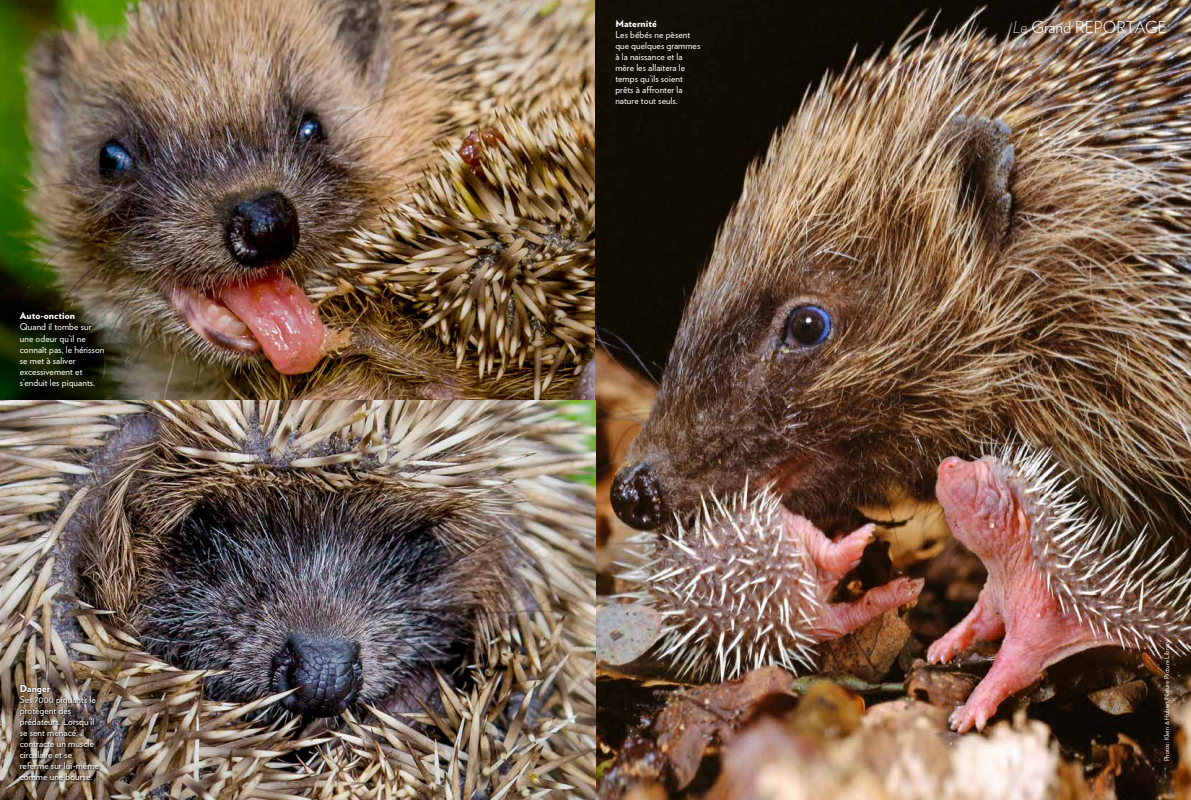
<style>
.page{position:relative;width:1191px;height:800px;background:#fff}
.page>*{position:absolute;margin:0;border:0;box-sizing:border-box;transform-origin:0 0}
.t1{font:300 16.5px "Verlag";color:#fff}
.t2{font:9.5px/11px "Verlag";letter-spacing:.005em;color:#fff}
.t3{font:900 9.5px "Verlag";letter-spacing:.005em;color:#fff}
.t4{font:6.6px "Verlag";letter-spacing:.01em;color:#fff}
.s1{font-weight:200;font-style:italic}
</style>
<div class="page">
<img style="left:0;top:0;width:595px;height:400px">
<img style="left:595px;top:0;width:596px;height:799px">
<img style="left:0;top:400px;width:595px;height:399px">
<img style="left:0;top:665px;width:122px;height:134px">
<div style="left:19px;top:684px;width:81px;height:97px;background:#000;opacity:.95"></div>
<p class="t3" style="left:20px;top:308px;width:57px">Auto-onction</p>
<p class="t2" style="left:20px;top:321px;width:86px">Quand il tombe sur une odeur qu’il ne connaît pas, le hérisson se met à saliver excessivement et s’enduit les piquants.</p>
<p class="t3" style="left:20px;top:680px;width:32px">Danger</p>
<p class="t2" style="left:20px;top:693px;width:81px">Ses 7000 piquants le protègent des prédateurs. Lorsqu’il se sent menacé, il contracte un muscle circulaire et se referme sur lui-même comme une bourse.</p>
<p class="t3" style="left:615px;top:16px;width:43px">Maternité</p>
<p class="t2" style="left:615px;top:28px;width:87px">Les bébés ne pèsent que quelques grammes à la naissance et la mère les allaitera le temps qu’ils soient prêts à affronter la nature tout seuls.</p>
<h1 class="t1" style="left:1012px;top:15px;width:156px"><span class="s1">Le</span> Grand REPORTAGE</h1>
<p class="t4" style="left:1162px;top:761px;width:122px;rotate:-90deg">Photos: Klein &amp; Hubert/Nature Picture Library</p>
</div>
